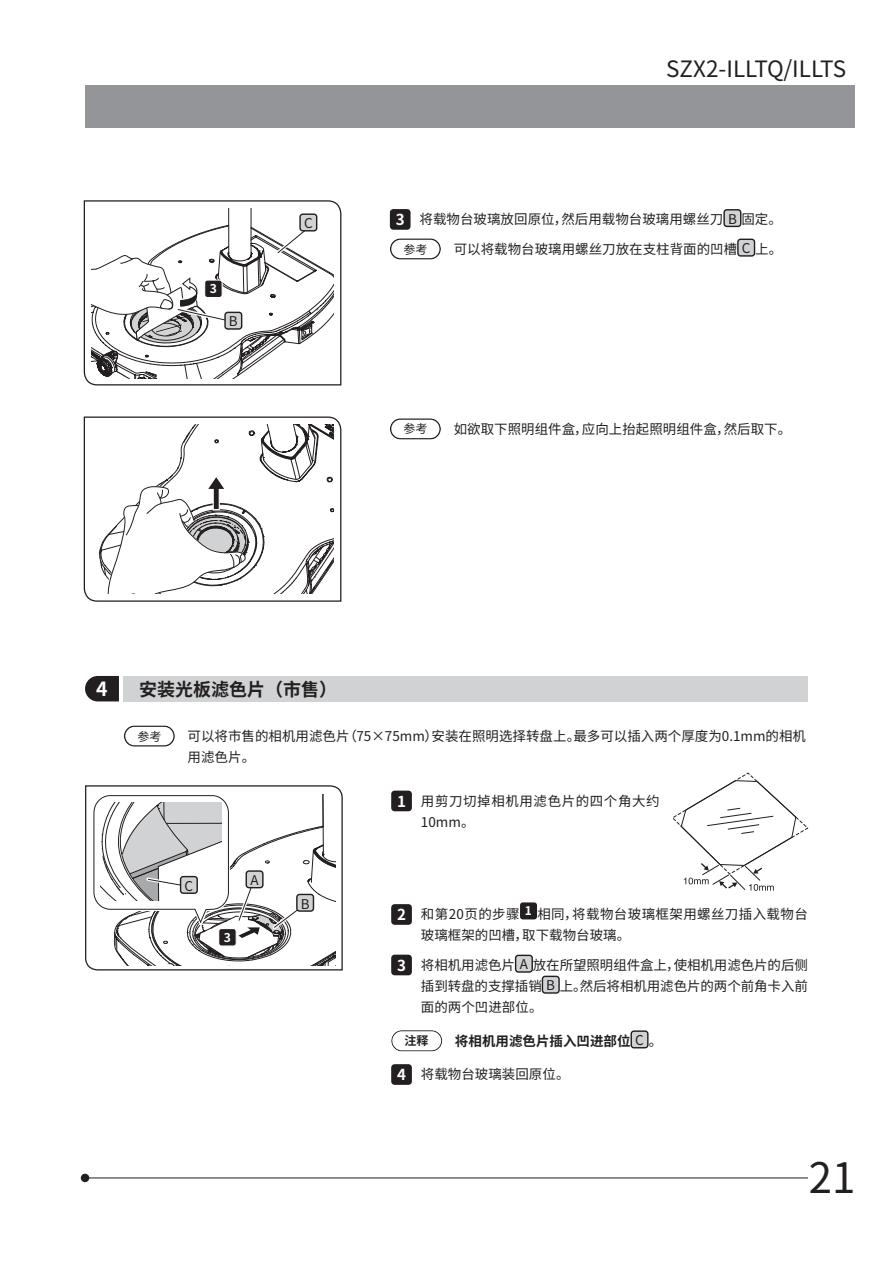
<style>
.page{position:relative;width:893px;height:1263px;background:#fff}
.page>*{position:absolute;margin:0;border:0;box-sizing:border-box;transform-origin:0 0}
.t1{font:42px "Noto Sans CJ Ksc";color:#231f20}
.t2{font:22.5px "Noto Sans CJ Ksc";color:#231f20}
.t3{font:700 19.5px "Noto Sans CJ Ksc";color:#fff}
.t4{font:700 18px "Noto Sans CJ Ksc";color:#231f20}
.t5{font:700 15.15px "Noto Sans CJ Ksc";color:#fff}
.t6{font:13.5px/21px "Noto Sans CJ Ksc";color:#231f20;text-align:right}
.t7{font:13.5px/21px "Noto Sans CJ Ksc";letter-spacing:.03em;color:#231f20}
.t8{font:13.5px/21px "Noto Sans CJ Ksc";letter-spacing:.045em;color:#231f20}
.t9{font:700 13.5px "Noto Sans CJ Ksc";color:#231f20}
.t10{font:700 12.15px "Noto Sans CJ Ksc";color:#fff}
.t11{font:12px "Noto Sans CJ Ksc";color:#231f20}
.t12{font:700 12px "Noto Sans CJ Ksc";color:#231f20}
.s1{font-weight:400}
</style>
<div class="page">
<div style="left:81px;top:1174px;width:8px;height:8px;background:#231f20;border-radius:50%"></div>
<hr style="left:85px;top:1177px;width:723px;height:1px;background:#231f20">
<div style="left:85px;top:85px;width:770px;height:43px;background:#939598"></div>
<svg style="left:83px;top:200px;width:259px;height:186px"></svg>
<svg style="left:91px;top:208px;width:243px;height:170px"></svg>
<div style="left:204px;top:279px;width:19px;height:19px;border:1px solid #fff;border-radius:3px"></div>
<svg style="left:83px;top:416px;width:259px;height:186px"></svg>
<div style="left:724px;top:210px;width:17px;height:16px;background:#d1d2d4;border-radius:3px"></div>
<div style="left:723px;top:209px;width:18px;height:18px;border:1px solid #231f20;border-radius:3px"></div>
<div style="left:738px;top:239px;width:16px;height:17px;background:#d1d2d4;border-radius:3px"></div>
<div style="left:737px;top:239px;width:18px;height:18px;border:1px solid #231f20;border-radius:3px"></div>
<div style="left:390px;top:209px;width:21px;height:21px;background:#231f20;border-radius:3px"></div>
<div style="left:390px;top:238px;width:51px;height:22px;border:1px solid #231f20;border-radius:10px"></div>
<div style="left:390px;top:418px;width:51px;height:22px;border:1px solid #231f20;border-radius:10px"></div>
<div style="left:124px;top:725px;width:51px;height:22px;border:1px solid #231f20;border-radius:10px"></div>
<svg style="left:673px;top:773px;width:135px;height:118px"></svg>
<div style="left:123px;top:676px;width:685px;height:25px;background:#d1d2d4"></div>
<svg style="left:85px;top:676px;width:34px;height:25px"></svg>
<div style="left:520px;top:902px;width:17px;height:17px;background:#231f20;border-radius:3px"></div>
<div style="left:516px;top:955px;width:16px;height:17px;background:#d1d2d4;border-radius:3px"></div>
<div style="left:515px;top:955px;width:18px;height:18px;border:1px solid #231f20;border-radius:3px"></div>
<div style="left:542px;top:976px;width:17px;height:17px;background:#d1d2d4;border-radius:3px"></div>
<div style="left:542px;top:976px;width:18px;height:18px;border:1px solid #231f20;border-radius:3px"></div>
<div style="left:631px;top:1031px;width:17px;height:17px;background:#d1d2d4;border-radius:3px"></div>
<div style="left:630px;top:1030px;width:18px;height:18px;border:1px solid #231f20;border-radius:3px"></div>
<div style="left:391px;top:791px;width:21px;height:20px;background:#231f20;border-radius:3px"></div>
<div style="left:391px;top:904px;width:21px;height:21px;background:#231f20;border-radius:3px"></div>
<div style="left:391px;top:955px;width:21px;height:20px;background:#231f20;border-radius:3px"></div>
<div style="left:391px;top:1030px;width:51px;height:21px;border:1px solid #231f20;border-radius:10px"></div>
<div style="left:391px;top:1064px;width:21px;height:21px;background:#231f20;border-radius:3px"></div>
<svg style="left:85px;top:785px;width:258px;height:186px"></svg>
<svg style="left:93px;top:795px;width:242px;height:170px"></svg>
<div style="left:218px;top:928px;width:19px;height:18px;border:1px solid #fff;border-radius:3px"></div>
<div style="left:297px;top:894px;width:16px;height:17px;background:#d1d2d4;border-radius:3px"></div>
<div style="left:296px;top:894px;width:18px;height:18px;border:1px solid #231f20;border-radius:3px"></div>
<p class="t10" style="left:210px;top:282px;width:9px">3</p>
<p class="t6" style="left:229px;top:311px;width:10px">B</p>
<p class="t6" style="left:304px;top:213px;width:10px">C</p>
<h2 class="t2" style="left:666px;top:56px;width:181px">SZX2-ILLTQ/ILLTS</h2>
<p class="t6" style="left:420px;top:205px;width:364px;line-height:29.5px">将载物台玻璃放回原位，然后用载物台玻璃用螺丝刀 B 固定。可以将载物台玻璃用螺丝刀放在支柱背面的凹槽 C 上。</p>
<p class="t5" style="left:396px;top:211px;width:10px">3</p>
<p class="t11" style="left:403px;top:242px;width:25px">参考</p>
<p class="t11" style="left:403px;top:422px;width:25px">参考</p>
<p class="t6" style="left:454px;top:419px;width:339px">如欲取下照明组件盒，应向上抬起照明组件盒，然后取下。</p>
<h3 class="t3" style="left:96px;top:678px;width:13px">4</h3>
<h3 class="t4" style="left:139px;top:679px;width:199px">安装光板滤色片（市售）</h3>
<p class="t11" style="left:137px;top:729px;width:25px">参考</p>
<p class="t6" style="left:188px;top:726px;width:620px;text-align:left">可以将市售的相机用滤色片（75×75mm）安装在照明选择转盘上。最多可以插入两个厚度为0.1mm的相机用滤色片。</p>
<p class="t6" style="left:185px;top:875px;width:10px">C</p>
<p class="t10" style="left:224px;top:930px;width:9px">3</p>
<p class="t6" style="left:250px;top:870px;width:10px">A</p>
<p class="t6" style="left:301px;top:893px;width:10px">B</p>
<p class="t5" style="left:397px;top:792px;width:10px">1</p>
<p class="t8" style="left:421px;top:791px;width:240px">用剪刀切掉相机用滤色片的四个角大约<br>10mm。</p>
<p class="t7" style="left:421px;top:904px;width:388px">和第20页的步骤 <sup>1</sup> 相同，将载物台玻璃框架用螺丝刀插入载物台玻璃框架的凹槽，取下载物台玻璃。</p>
<p class="t6" style="left:421px;top:955px;width:388px;text-align:justify">将相机用滤色片 A 放在所望照明组件盒上，使相机用滤色片的后侧插到转盘的支撑插销 B 上。然后将相机用滤色片的两个前角卡入前面的两个凹进部位。</p>
<p class="t9" style="left:455px;top:1033px;width:209px">将相机用滤色片插入凹进部位 <span class="s1">C 。</span></p>
<p class="t6" style="left:421px;top:1064px;width:150px">将载物台玻璃装回原位。</p>
<p class="t5" style="left:397px;top:906px;width:10px">2</p>
<p class="t5" style="left:397px;top:956px;width:10px">3</p>
<p class="t12" style="left:405px;top:1034px;width:25px">注释</p>
<p class="t5" style="left:397px;top:1066px;width:10px">4</p>
<h1 class="t1" style="left:809px;top:1154px;width:48px">21</h1>
</div>
